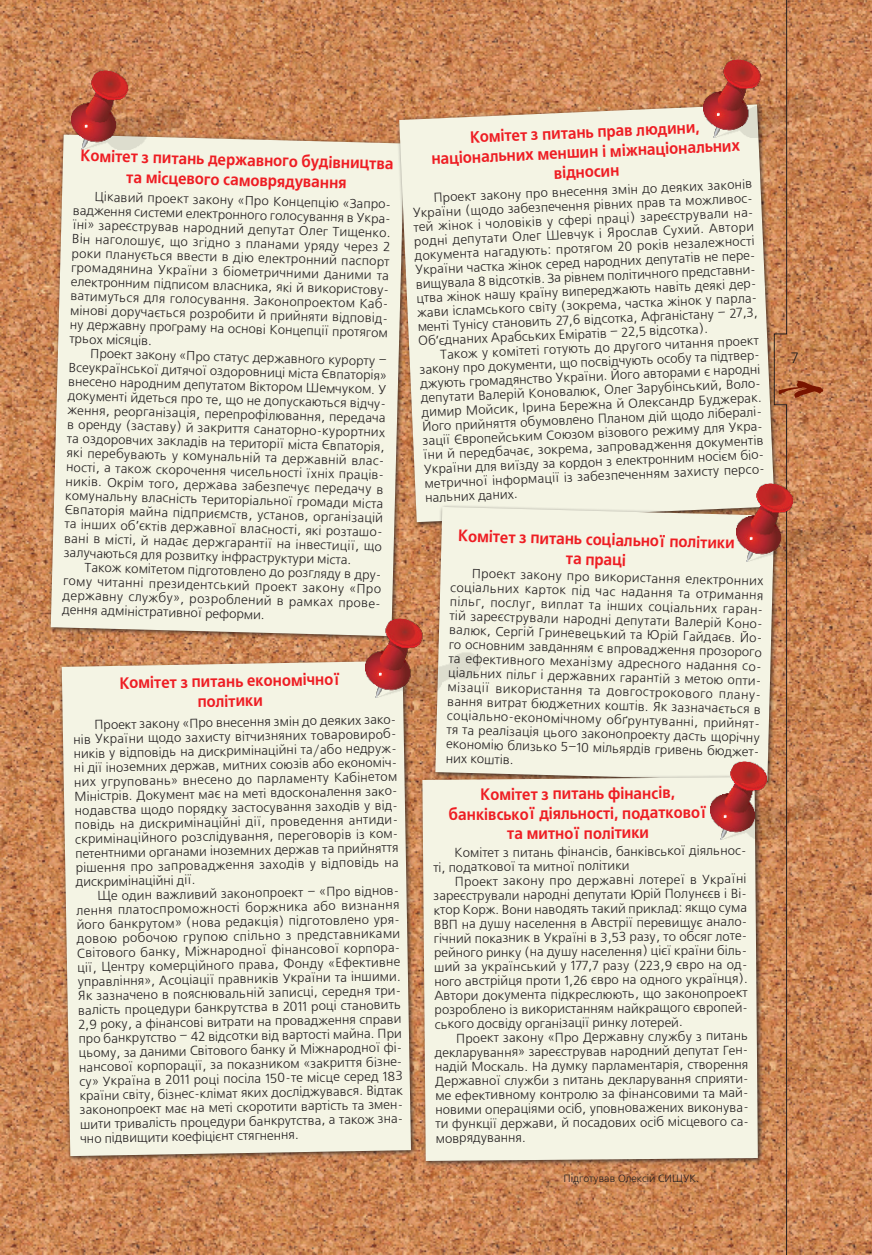
<style>
.page{position:relative;width:872px;height:1255px;background:#fff}
.page>*{position:absolute;margin:0;border:0;box-sizing:border-box;transform-origin:0 0}
.podzagolovok{font:700 16.5px/19.8px "Free Set C";color:#ee1d23;text-align:center;scale:.9 1}
.foto{font:15px "Free Set C";color:#231f20}
.text_freeset{font:13.05px/14.2px "Free Set C";letter-spacing:-.01em;color:#231f20}
.foto-2{font:10.5px "Free Set C";color:#231f20}
</style>
<div class="page">
<img style="left:0;top:0;width:872px;height:1254px">
<img style="left:0;top:792px;width:7px;height:79px">
<svg style="left:774px;top:0;width:49px;height:1254px"></svg>
<div style="left:48px;top:131px;width:362px;height:511px;background:#231f20;opacity:.75"></div>
<div style="left:51px;top:135px;width:353px;height:501px;background:#f4f4e4"></div>
<div style="left:396px;top:101px;width:384px;height:427px;background:#231f20;opacity:.75"></div>
<div style="left:399px;top:104px;width:375px;height:418px;background:#f4f4e4"></div>
<div style="left:59px;top:657px;width:358px;height:505px;background:#231f20;opacity:.75"></div>
<div style="left:62px;top:661px;width:349px;height:494px;background:#f4f4e4"></div>
<div style="left:432px;top:503px;width:348px;height:283px;background:#231f20;opacity:.75"></div>
<div style="left:435px;top:507px;width:339px;height:266px;background:#f4f4e4"></div>
<div style="left:419px;top:773px;width:345px;height:394px;background:#231f20;opacity:.75"></div>
<div style="left:422px;top:777px;width:336px;height:383px;background:#f4f4e4"></div>
<img style="left:71px;top:71px;width:115px;height:78px">
<img style="left:703px;top:59px;width:115px;height:79px">
<img style="left:736px;top:483px;width:114px;height:79px">
<img style="left:710px;top:761px;width:114px;height:78px">
<img style="left:366px;top:618px;width:114px;height:79px">
<p class="podzagolovok" style="left:81px;top:145px;width:349px;rotate:2deg">Комітет з питань державного будівництва</p>
<p class="podzagolovok" style="left:127px;top:167px;width:246px;rotate:2deg">та місцевого самоврядування</p>
<p class="text_freeset" style="left:72px;top:191px;width:322px;text-indent:23px;rotate:1deg">Цікавий проект закону «Про Концепцію «Запро&shy;вадження системи електронного голосування в Укра&shy;їні» зареєстрував народний депутат Олег Тищенко.<br>Він наголошує, що згідно з планами уряду через 2 роки планується ввести в дію електронний паспорт громадянина України з біометричними даними та електронним підписом власника, які й використову&shy;ватимуться для голосування. Законопроектом Каб&shy;мінові доручається розробити й прийняти відповід&shy;ну державну програму на основі Концепції протягом трьох місяців.</p>
<p class="text_freeset" style="left:67px;top:348px;width:322px;text-indent:23px;rotate:1deg">Проект закону «Про статус державного курорту – Всеукраїнської дитячої оздоровниці міста Євпаторія» внесено народним депутатом Віктором Шемчуком. У документі йдеться про те, що не допускаються відчу&shy;ження, реорганізація, перепрофілювання, передача в оренду (заставу) й закриття санаторно-курортних та оздоровчих закладів на території міста Євпаторія, які перебувають у комунальній та державній влас&shy;ності, а також скорочення чисельності їхніх праців&shy;ників. Окрім того, держава забезпечує передачу в комунальну власність територіальної громади міста Євпаторія майна підприємств, установ, організацій та інших об’єктів державної власності, які розташо&shy;вані в місті, й надає держгарантії на інвестиції, що залучаються для розвитку інфраструктури міста.</p>
<p class="text_freeset" style="left:63px;top:561px;width:321px;text-align:justify;text-indent:22px;rotate:1deg">Також комітетом підготовлено до розгляду в дру&shy;гому читанні президентський проект закону «Про державну службу», розроблений в рамках прове&shy;дення адміністративної реформи.</p>
<p class="podzagolovok" style="left:119px;top:673px;width:247px;rotate:-1deg">Комітет з питань економічної політики</p>
<p class="text_freeset" style="left:73px;top:718px;width:326px;text-align:justify;text-indent:21px;rotate:-1deg">Проект закону «Про внесення змін до деяких зако&shy;нів України щодо захисту вітчизняних товаровироб&shy;ників у відповідь на дискримінаційні та/або недруж&shy;ні дії іноземних держав, митних союзів або економіч&shy;них угруповань» внесено до парламенту Кабінетом Міністрів. Документ має на меті вдосконалення зако&shy;нодавства щодо порядку застосування заходів у від&shy;повідь на дискримінаційні дії, проведення антиди&shy;скримінаційного розслідування, переговорів із ком&shy;петентними органами іноземних держав та прийняття рішення про запровадження заходів у відповідь на дискримінаційні дії.</p>
<p class="text_freeset" style="left:76px;top:889px;width:326px;text-align:justify;text-indent:21px;rotate:-1deg">Ще один важливий законопроект – «Про віднов&shy;лення платоспроможності боржника або визнання його банкрутом» (нова редакція) підготовлено уря&shy;довою робочою групою спільно з представниками Світового банку, Міжнародної фінансової корпора&shy;ції, Центру комерційного права, Фонду «Ефективне управління», Асоціації правників України та іншими.<br>Як зазначено в пояснювальній записці, середня три&shy;валість процедури банкрутства в 2011 році становить 2,9 року, а фінансові витрати на провадження справи про банкрутство – 42 відсотки від вартості майна. При цьому, за даними Світового банку й Міжнародної фі&shy;нансової корпорації, за показником «закриття бізне&shy;су» Україна в 2011 році посіла 150-те місце серед 183 країни світу, бізнес-клімат яких досліджувався. Відтак законопроект має на меті скоротити вартість та змен&shy;шити тривалість процедури банкрутства, а також зна&shy;чно підвищити коефіцієнт стягнення.</p>
<p class="podzagolovok" style="left:430px;top:128px;width:344px;rotate:-2deg">Комітет з питань прав людини, національних меншин і міжнаціональних відносин</p>
<p class="text_freeset" style="left:411px;top:194px;width:344px;text-indent:23px;rotate:-3deg">Проект закону про внесення змін до деяких законів України (щодо забезпечення рівних прав та можливос&shy;тей жінок і чоловіків у сфері праці) зареєстрували на&shy;родні депутати Олег Шевчук і Ярослав Сухий. Автори документа нагадують: протягом 20 років незалежності України частка жінок серед народних депутатів не пере&shy;вищувала 8 відсотків. За рівнем політичного представни&shy;цтва жінок нашу країну випереджають навіть деякі дер&shy;жави ісламського світу (зокрема, частка жінок у парла&shy;менті Тунісу становить 27,6 відсотка, Афганістану – 27,3, Об’єднаних Арабських Еміратів – 22,5 відсотка).</p>
<p class="text_freeset" style="left:417px;top:350px;width:344px;text-indent:23px;rotate:-3deg">Також у комітеті готують до другого читання проект закону про документи, що посвідчують особу та підтвер&shy;джують громадянство України. Його авторами є народні депутати Валерій Коновалюк, Олег Зарубінський, Воло&shy;димир Мойсик, Ірина Бережна й Олександр Буджерак.<br>Його прийняття обумовлено Планом дій щодо лібералі&shy;зації Європейським Союзом візового режиму для Укра&shy;їни й передбачає, зокрема, запровадження документів України для виїзду за кордон з електронним носієм біо&shy;метричної інформації із забезпеченням захисту персо&shy;нальних даних.</p>
<p class="podzagolovok" style="left:459px;top:525px;width:308px;rotate:2deg">Комітет з питань соціальної політики та праці</p>
<p class="text_freeset" style="left:449px;top:567px;width:317px;text-indent:23px;rotate:1deg">Проект закону про використання електронних соціальних карток під час надання та отримання пільг, послуг, виплат та інших соціальних гаран&shy;тій зареєстрували народні депутати Валерій Коно&shy;валюк, Сергій Гриневецький та Юрій Гайдаєв. Йо&shy;го основним завданням є впровадження прозорого та ефективного механізму адресного надання со&shy;ціальних пільг і державних гарантій з метою опти&shy;мізації використання та довгострокового плану&shy;вання витрат бюджетних коштів. Як зазначається в соціально-економічному обґрунтуванні, прийнят&shy;тя та реалізація цього законопроекту дасть щорічну економію близько 5–10 мільярдів гривень бюджет&shy;них коштів.</p>
<p class="podzagolovok" style="left:448px;top:786px;width:288px;rotate:-1deg">Комітет з питань фінансів, банківської діяльності, податкової та митної політики</p>
<p class="text_freeset" style="left:433px;top:844px;width:315px;line-height:15px;text-indent:21px">Комітет з питань фінансів, банківської діяльнос&shy;ті, податкової та митної політики</p>
<p class="text_freeset" style="left:433px;top:873px;width:316px;text-align:justify;text-indent:21px">Проект закону про державні лотереї в Україні зареєстрували народні депутати Юрій Полунєєв і Ві&shy;ктор Корж. Вони наводять такий приклад: якщо сума ВВП на душу населення в Австрії перевищує анало&shy;гічний показник в Україні в 3,53 разу, то обсяг лоте&shy;рейного ринку (на душу населення) цієї країни біль&shy;ший за український у 177,7 разу (223,9 євро на од&shy;ного австрійця проти 1,26 євро на одного українця).<br>Автори документа підкреслюють, що законопроект розроблено із використанням найкращого європей&shy;ського досвіду організації ринку лотерей.</p>
<p class="text_freeset" style="left:435px;top:1030px;width:315px;text-align:justify;text-indent:21px">Проект закону «Про Державну службу з питань декларування» зареєстрував народний депутат Ген&shy;надій Москаль. На думку парламентарія, створення Державної служби з питань декларування сприяти&shy;ме ефективному контролю за фінансовими та май&shy;новими операціями осіб, уповноважених виконува&shy;ти функції держави, й посадових осіб місцевого са&shy;моврядування.</p>
<p class="foto-2" style="left:563px;top:1172px;width:137px">Підготував Олексій СИЩУК.</p>
<p class="foto" style="left:791px;top:349px;width:9px">7</p>
</div>
